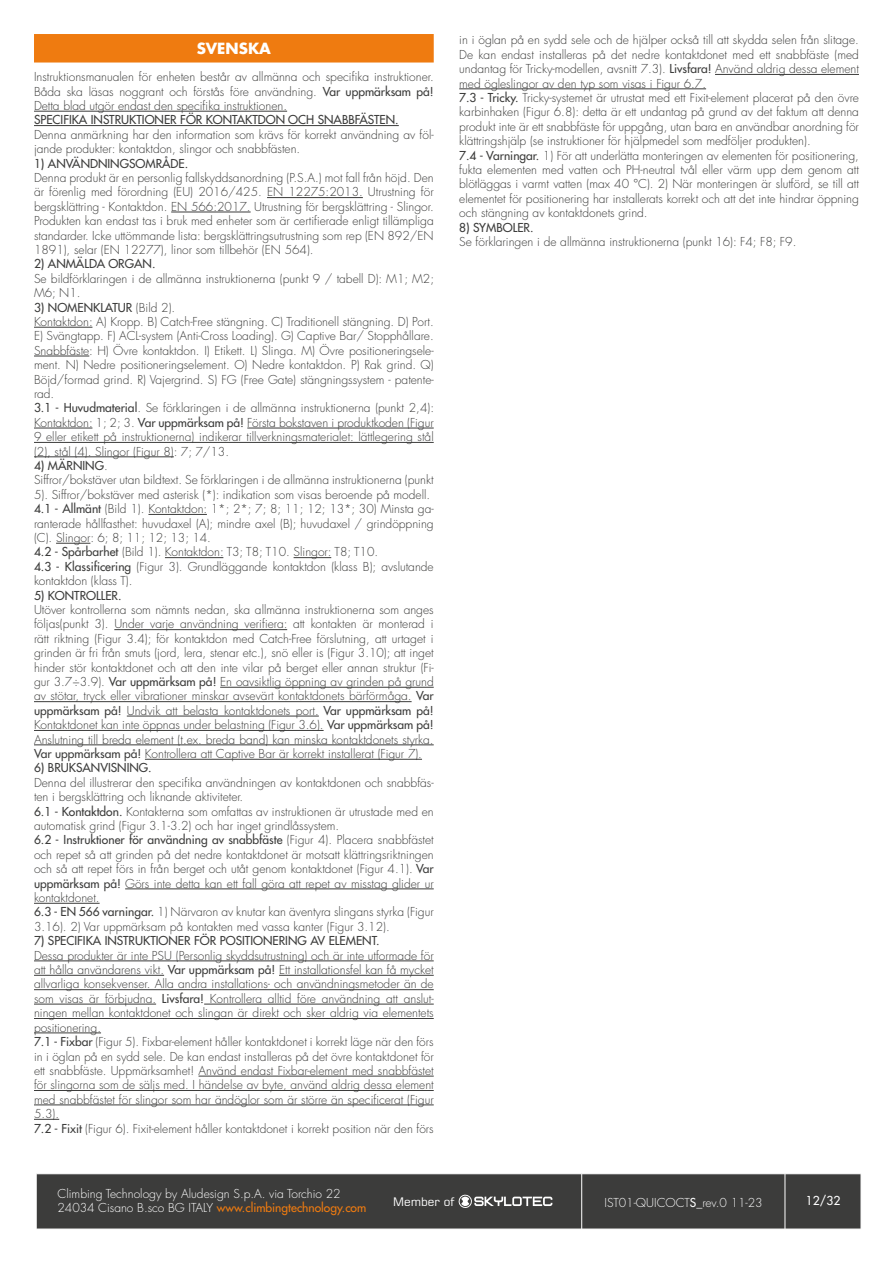
<style>
.page{position:relative;width:893px;height:1263px;background:#fff}
.page>*{position:absolute;margin:0;border:0;box-sizing:border-box;transform-origin:0 0}
.t1{font:700 15px "Futura LTW1 G";color:#fff}
.t2{font:300 12px/14.4px "Futura LTW1 G";color:#3c3c3b}
.t3{font:500 12px "Futura LTW1 G";color:#3c3c3b}
.t4{font:300 12px/14.4px "Futura LTW1 G";color:#fff}
.t5{font:500 12px "Futura LTW1 G";color:#fff}
.t6{font:11.7px "Square 721 BT";color:#fff}
.s1{font-weight:500}
.s2{font-weight:500;color:#ef7b10}
</style>
<div class="page">
<div style="left:37px;top:1174px;width:824px;height:55px;background:#3c3c3b"></div>
<hr style="left:581px;top:1174px;width:1px;height:55px;background:#fff">
<hr style="left:785px;top:1174px;width:1px;height:55px;background:#fff">
<div style="left:34px;top:34px;width:400px;height:29px;background:#ef7b10"></div>
<hr style="left:34px;top:111px;width:253px;height:1px;background:#3c3c3b">
<hr style="left:34px;top:125px;width:365px;height:1px;background:#3c3c3b">
<hr style="left:267px;top:197px;width:96px;height:1px;background:#3c3c3b">
<hr style="left:171px;top:212px;width:80px;height:1px;background:#3c3c3b">
<hr style="left:34px;top:327px;width:58px;height:1px;background:#3c3c3b">
<hr style="left:34px;top:356px;width:55px;height:1px;background:#3c3c3b">
<hr style="left:34px;top:428px;width:58px;height:1px;background:#3c3c3b">
<hr style="left:247px;top:428px;width:187px;height:1px;background:#3c3c3b">
<hr style="left:34px;top:442px;width:400px;height:1px;background:#3c3c3b">
<hr style="left:34px;top:457px;width:140px;height:1px;background:#3c3c3b">
<hr style="left:148px;top:514px;width:59px;height:1px;background:#3c3c3b">
<hr style="left:56px;top:543px;width:34px;height:1px;background:#3c3c3b">
<hr style="left:165px;top:557px;width:58px;height:1px;background:#3c3c3b">
<hr style="left:294px;top:557px;width:37px;height:1px;background:#3c3c3b">
<hr style="left:114px;top:629px;width:173px;height:1px;background:#3c3c3b">
<hr style="left:220px;top:687px;width:214px;height:1px;background:#3c3c3b">
<hr style="left:34px;top:701px;width:378px;height:1px;background:#3c3c3b">
<hr style="left:127px;top:716px;width:192px;height:1px;background:#3c3c3b">
<hr style="left:34px;top:730px;width:290px;height:1px;background:#3c3c3b">
<hr style="left:34px;top:745px;width:400px;height:1px;background:#3c3c3b">
<hr style="left:145px;top:759px;width:277px;height:1px;background:#3c3c3b">
<hr style="left:125px;top:889px;width:309px;height:1px;background:#3c3c3b">
<hr style="left:34px;top:903px;width:66px;height:1px;background:#3c3c3b">
<hr style="left:34px;top:961px;width:400px;height:1px;background:#3c3c3b">
<hr style="left:34px;top:975px;width:130px;height:1px;background:#3c3c3b">
<hr style="left:279px;top:975px;width:155px;height:1px;background:#3c3c3b">
<hr style="left:34px;top:989px;width:400px;height:1px;background:#3c3c3b">
<hr style="left:34px;top:1004px;width:122px;height:1px;background:#3c3c3b">
<hr style="left:204px;top:1004px;width:230px;height:1px;background:#3c3c3b">
<hr style="left:34px;top:1018px;width:400px;height:1px;background:#3c3c3b">
<hr style="left:34px;top:1033px;width:67px;height:1px;background:#3c3c3b">
<hr style="left:199px;top:1076px;width:235px;height:1px;background:#3c3c3b">
<hr style="left:34px;top:1090px;width:400px;height:1px;background:#3c3c3b">
<hr style="left:34px;top:1105px;width:400px;height:1px;background:#3c3c3b">
<svg style="left:34px;top:1119px;width:25px;height:1px"></svg>
<hr style="left:715px;top:74px;width:144px;height:1px;background:#3c3c3b">
<hr style="left:459px;top:89px;width:247px;height:1px;background:#3c3c3b">
<svg style="left:458px;top:1194px;width:94px;height:15px"></svg>
<p class="t1" style="left:197px;top:35px;width:76px">SVENSKA</p>
<p class="t2" style="left:34px;top:69px;width:401px;text-align:justify">Instruktionsmanualen för enheten består av allmänna och specifika instruktioner.<br>Båda ska läsas noggrant och förstås före användning. <span class="s1">Var uppmärksam på!<br></span>Detta blad utgör endast den specifika instruktionen.</p>
<p class="t3" style="left:34px;top:110px;width:366px">SPECIFIKA INSTRUKTIONER FÖR KONTAKTDON OCH SNABBFÄSTEN.</p>
<p class="t2" style="left:34px;top:126px;width:401px">Denna anmärkning har den information som krävs för korrekt användning av föl&shy;jande produkter: kontaktdon, slingor och snabbfästen.</p>
<p class="t3" style="left:34px;top:153px;width:156px">1) ANVÄNDNINGSOMRÅDE.</p>
<p class="t2" style="left:34px;top:170px;width:401px;text-align:justify">Denna produkt är en personlig fallskyddsanordning (P.S.A.) mot fall från höjd. Den är förenlig med förordning (EU) 2016/425. EN 12275:2013. Utrustning för bergsklättring - Kontaktdon. EN 566:2017. Utrustning för bergsklättring - Slingor.<br>Produkten kan endast tas i bruk med enheter som är certifierade enligt tillämpliga standarder. Icke uttömmande lista: bergsklättringsutrustning som rep (EN 892/EN 1891), selar (EN 12277), linor som tillbehör (EN 564).</p>
<p class="t3" style="left:34px;top:254px;width:123px">2) ANMÄLDA ORGAN.</p>
<p class="t2" style="left:34px;top:270px;width:402px">Se bildförklaringen i de allmänna instruktionerna (punkt 9 / tabell D): M1; M2;<br>M6; N1.</p>
<p class="t2" style="left:34px;top:299px;width:402px"><span class="s1">3) NOMENKLATUR</span> (Bild 2).<br>Kontaktdon: A) Kropp. B) Catch-Free stängning. C) Traditionell stängning. D) Port.<br>E) Svängtapp. F) ACL-system (Anti-Cross Loading). G) Captive Bar/ Stopphållare.<br>Snabbfäste: H) Övre kontaktdon. I) Etikett. L) Slinga. M) Övre positioneringsele&shy;ment. N) Nedre positioneringselement. O) Nedre kontaktdon. P) Rak grind. Q)<br>Böjd/formad grind. R) Vajergrind. S) FG (Free Gate) stängningssystem - patente&shy;rad.<br><span class="s1">3.1 - Huvudmaterial</span>. Se förklaringen i de allmänna instruktionerna (punkt 2,4):<br>Kontaktdon: 1; 2; 3. <span class="s1">Var uppmärksam på!</span> Första bokstaven i produktkoden (Figur 9 eller etikett på instruktionerna) indikerar tillverkningsmaterialet: lättlegering stål (2), stål (4). Slingor (Figur 8): 7; 7/13.</p>
<p class="t2" style="left:34px;top:458px;width:401px"><span class="s1">4) MÄRNING</span>.<br>Siffror/bokstäver utan bildtext. Se förklaringen i de allmänna instruktionerna (punkt 5). Siffror/bokstäver med asterisk (*): indikation som visas beroende på modell.<br><span class="s1">4.1 - Allmänt</span> (Bild 1). Kontaktdon: 1*; 2*; 7; 8; 11; 12; 13*; 30) Minsta ga&shy;ranterade hållfasthet: huvudaxel (A); mindre axel (B); huvudaxel / grindöppning (C). Slingor: 6; 8; 11; 12; 13; 14.<br><span class="s1">4.2 - Spårbarhet</span> (Bild 1). Kontaktdon: T3; T8; T10. Slingor: T8; T10.<br><span class="s1">4.3 - Klassificering</span> (Figur 3). Grundläggande kontaktdon (klass B); avslutande kontaktdon (klass T).</p>
<p class="t3" style="left:34px;top:585px;width:89px">5) KONTROLLER.</p>
<p class="t2" style="left:34px;top:602px;width:401px;text-align:justify">Utöver kontrollerna som nämnts nedan, ska allmänna instruktionerna som anges följas(punkt 3). Under varje användning verifiera: att kontakten är monterad i rätt riktning (Figur 3.4); för kontaktdon med Catch-Free förslutning, att urtaget i grinden är fri från smuts (jord, lera, stenar etc.), snö eller is (Figur 3.10); att inget hinder stör kontaktdonet och att den inte vilar på berget eller annan struktur (Fi&shy;gur 3.7÷3.9). <span class="s1">Var uppmärksam på!</span> En oavsiktlig öppning av grinden på grund av stötar, tryck eller vibrationer minskar avsevärt kontaktdonets bärförmåga. <span class="s1">Var uppmärksam på!</span> Undvik att belasta kontaktdonets port. <span class="s1">Var uppmärksam på!<br></span>Kontaktdonet kan inte öppnas under belastning (Figur 3.6). <span class="s1">Var uppmärksam på!<br></span>Anslutning till breda element (t.ex. breda band) kan minska kontaktdonets styrka.<br><span class="s1">Var uppmärksam på!</span> Kontrollera att Captive Bar är korrekt installerat (Figur 7).</p>
<p class="t3" style="left:34px;top:758px;width:119px">6) BRUKSANVISNING.</p>
<p class="t2" style="left:34px;top:774px;width:401px">Denna del illustrerar den specifika användningen av kontaktdonen och snabbfäs&shy;ten i bergsklättring och liknande aktiviteter.<br><span class="s1">6.1 - Kontaktdon.</span> Kontakterna som omfattas av instruktionen är utrustade med en automatisk grind (Figur 3.1-3.2) och har inget grindlåssystem.<br><span class="s1">6.2 - Instruktioner för användning av snabbfäste</span> (Figur 4). Placera snabbfästet och repet så att grinden på det nedre kontaktdonet är motsatt klättringsriktningen och så att repet förs in från berget och utåt genom kontaktdonet (Figur 4.1). <span class="s1">Var uppmärksam på!</span> Görs inte detta kan ett fall göra att repet av misstag glider ur kontaktdonet.<br><span class="s1">6.3 - EN 566 varningar.</span> 1) Närvaron av knutar kan äventyra slingans styrka (Figur 3.16). 2) Var uppmärksam på kontakten med vassa kanter (Figur 3.12).</p>
<p class="t3" style="left:34px;top:931px;width:347px">7) SPECIFIKA INSTRUKTIONER FÖR POSITIONERING AV ELEMENT.</p>
<p class="t2" style="left:34px;top:947px;width:401px">Dessa produkter är inte PSU (Personlig skyddsutrustning) och är inte utformade för att hålla användarens vikt. <span class="s1">Var uppmärksam på!</span> Ett installationsfel kan få mycket allvarliga konsekvenser. Alla andra installations- och användningsmetoder än de som visas är förbjudna. <span class="s1">Livsfara!</span> Kontrollera alltid före användning att anslut&shy;ningen mellan kontaktdonet och slingan är direkt och sker aldrig via elementets positionering.<br><span class="s1">7.1 - Fixbar</span> (Figur 5). Fixbar-element håller kontaktdonet i korrekt läge när den förs in i öglan på en sydd sele. De kan endast installeras på det övre kontaktdonet för ett snabbfäste. Uppmärksamhet! Använd endast Fixbar-element med snabbfästet för slingorna som de säljs med. I händelse av byte, använd aldrig dessa element med snabbfästet för slingor som har ändöglor som är större än specificerat (Figur 5.3).<br><span class="s1">7.2 - Fixit</span> (Figur 6). Fixit-element håller kontaktdonet i korrekt position när den förs</p>
<p class="t2" style="left:459px;top:32px;width:401px">in i öglan på en sydd sele och de hjälper också till att skydda selen från slitage.<br>De kan endast installeras på det nedre kontaktdonet med ett snabbfäste (med undantag för Tricky-modellen, avsnitt 7.3). <span class="s1">Livsfara!</span> Använd aldrig dessa element med ögleslingor av den typ som visas i Figur 6.7.<br><span class="s1">7.3 - Tricky.</span> Tricky-systemet är utrustat med ett Fixit-element placerat på den övre karbinhaken (Figur 6.8): detta är ett undantag på grund av det faktum att denna produkt inte är ett snabbfäste för uppgång, utan bara en användbar anordning för klättringshjälp (se instruktioner för hjälpmedel som medföljer produkten).<br><span class="s1">7.4 - Varningar.</span> 1) För att underlätta monteringen av elementen för positionering, fukta elementen med vatten och PH-neutral tvål eller värm upp dem genom att blötläggas i varmt vatten (max 40 °C). 2) När monteringen är slutförd, se till att elementet för positionering har installerats korrekt och att det inte hindrar öppning och stängning av kontaktdonets grind.</p>
<p class="t3" style="left:459px;top:217px;width:76px">8) SYMBOLER.</p>
<p class="t2" style="left:459px;top:234px;width:339px">Se förklaringen i de allmänna instruktionerna (punkt 16): F4; F8; F9.</p>
<p class="t4" style="left:58px;top:1185px;width:310px">Climbing Technology by Aludesign S.p.A. via Torchio 22<br>24034 Cisano B.sco BG ITALY <span class="s2">www.climbingtechnology.com</span></p>
<p class="t4" style="left:605px;top:1194px;width:160px">IST01-QUICOCT<span class="s1">S</span>_rev.0 11-23</p>
<p class="t5" style="left:806px;top:1191px;width:36px">12/32</p>
<p class="t6" style="left:393px;top:1194px;width:63px">Member of</p>
</div>
